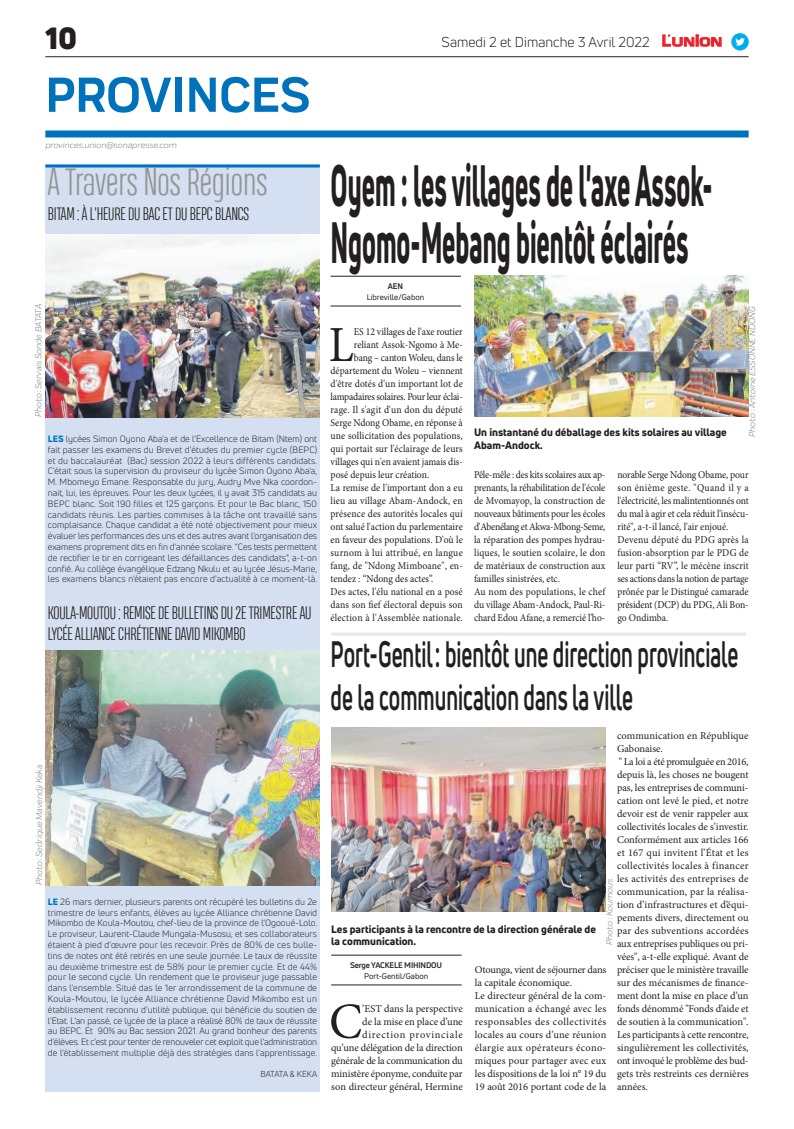
<style>
.page{position:relative;width:794px;height:1129px;background:#fff}
.page>*{position:absolute;margin:0;border:0;box-sizing:border-box;transform-origin:0 0}
.t1{font:800 57px/57px "Uni Neue";color:#231f20;scale:.44 1}
.t2{font:700 51px "Praktika";color:#0072bc}
.t3{font:50.5px "Minion Pro";color:#231f20}
.t4{font:50.5px "Minion Pro";color:#231f20;scale:.92 1}
.t5{font:700 36px/43.2px "Uni Neue";color:#231f20;scale:.58 1}
.t6{font:300 36px "Heading Compressed Pro";color:#939598}
.t7{font:900 30px "Uni Neue";color:#231f20}
.t8{font:300 17px/20.4px "Heading Compressed Pro";letter-spacing:-.01em;color:#231f20}
.t9{font:14px "Uni Neue";color:#231f20}
.t10{font:10.5px/13px "Minion Pro";color:#231f20;scale:.92 1}
.t11{font:10.5px/13px "Minion Pro";color:#231f20}
.t12{font:800 10.5px/12.6px "Uni Neue";color:#231f20}
.t13{font:10.5px "Minion Pro";letter-spacing:.025em;color:#231f20;scale:.92 1}
.t14{font:10.5px "Minion Pro";letter-spacing:-.025em;color:#231f20;scale:.92 1}
.t15{font:10.5px "Minion Pro";letter-spacing:-.02em;color:#231f20;scale:.92 1}
.t16{font:9px/10.8px "Uni Neue";letter-spacing:.015em;color:#231f20;text-align:justify}
.t17{font:italic 9px "Praktika";color:#818386}
.t18{font:8.5px "Uni Neue";letter-spacing:-.03em;color:#231f20}
.t19{font:8px "Uni Neue";color:#231f20}
.t20{font:700 8px "Uni Neue";letter-spacing:-.02em;color:#231f20}
.s1{font-weight:800;color:#0072bc}
.s2{font-family:"Eurostile";font-weight:600;font-size:14.9px;color:#ee1d23}
.s3{font-family:"Eurostile";font-weight:600;font-size:11.4px;color:#ee1d23}
</style>
<div class="page">
<hr style="left:45px;top:56px;width:703px;height:1px;background:#231f20">
<div style="left:45px;top:130px;width:703px;height:7px;background:#0072bc"></div>
<svg style="left:662px;top:34px;width:60px;height:13px"></svg>
<div style="left:731px;top:33px;width:17px;height:18px;background:#00aeef;border-radius:50%"></div>
<svg style="left:735px;top:38px;width:10px;height:8px"></svg>
<div style="left:45px;top:164px;width:275px;height:927px;background:#d4e0f1"></div>
<img style="left:45px;top:234px;width:275px;height:184px">
<img style="left:45px;top:650px;width:275px;height:234px">
<hr style="left:45px;top:164px;width:275px;height:3px;background:#0072bc">
<hr style="left:331px;top:984px;width:130px;height:1px;background:#231f20">
<hr style="left:331px;top:954px;width:130px;height:1px;background:#231f20">
<img style="left:331px;top:727px;width:274px;height:184px">
<hr style="left:331px;top:632px;width:415px;height:3px;background:#e7e8e2">
<hr style="left:330px;top:305px;width:131px;height:1px;background:#231f20">
<hr style="left:330px;top:276px;width:131px;height:1px;background:#231f20">
<img style="left:474px;top:275px;width:274px;height:142px">
<h3 class="t7" style="left:45px;top:17px;width:33px">10</h3>
<h2 class="t2" style="left:45px;top:54px;width:266px">PROVINCES</h2>
<p class="t17" style="left:45px;top:139px;width:133px">provinces.union@sonapresse.com</p>
<h3 class="t6" style="left:48px;top:161px;width:221px">A Travers Nos Régions</h3>
<h3 class="t8" style="left:48px;top:205px;width:203px">BITAM : À L'HEURE DU BAC ET DU BEPC BLANCS</h3>
<p class="t17" style="left:32px;top:417px;width:115px;rotate:-90deg">Photo : Servais Sonde BATATA</p>
<p class="t16" style="left:48px;top:433px;width:271px"><span class="s1">LES</span> lycées Simon Oyono Aba'a et de l'Excellence de Bitam (Ntem) ont fait passer les examens du Brevet d'études du premier cycle (BEPC) et du baccalauréat (Bac) session 2022 à leurs différents candidats.<br>C'était sous la supervision du proviseur du lycée Simon Oyono Aba'a, M. Mbomeyo Emane. Responsable du jury, Audry Mve Nka coordon&shy;nait, lui, les épreuves. Pour les deux lycées, il y avait 315 candidats au BEPC blanc. Soit 190 filles et 125 garçons. Et pour le Bac blanc, 150 candidats réunis. Les parties commises à la tâche ont travaillé sans complaisance. Chaque candidat a été noté objectivement pour mieux évaluer les performances des uns et des autres avant l'organisation des examens proprement dits en fin d'année scolaire. “Ces tests permettent de rectifier le tir en corrigeant les défaillances des candidats”, a-t-on confié. Au collège évangélique Edzang Nkulu et au lycée Jésus-Marie, les examens blancs n'étaient pas encore d'actualité à ce moment-là.</p>
<h3 class="t8" style="left:48px;top:604px;width:265px">KOULA-MOUTOU : REMISE DE BULLETINS DU 2E TRIMESTRE AU<br>LYCÉE ALLIANCE CHRÉTIENNE DAVID MIKOMBO</h3>
<p class="t17" style="left:33px;top:884px;width:122px;rotate:-90deg">Photo : Sedrique Mavendji Keka</p>
<p class="t16" style="left:48px;top:895px;width:271px"><span class="s1">LE</span> 26 mars dernier, plusieurs parents ont récupéré les bulletins du 2e trimestre de leurs enfants, élèves au lycée Alliance chrétienne David Mikombo de Koula-Moutou, chef-lieu de la province de l'Ogooué-Lolo.<br>Le proviseur, Laurent-Claude Mungala-Musosu, et ses collaborateurs étaient à pied d'œuvre pour les recevoir. Près de 80% de ces bulle&shy;tins de notes ont été retirés en une seule journée. Le taux de réussite au deuxième trimestre est de 58% pour le premier cycle. Et de 44% pour le second cycle. Un rendement que le proviseur juge passable dans l'ensemble. Situé das le 1er arrondissement de la commune de Koula-Moutou, le lycée Alliance chrétienne David Mikombo est un établissement reconnu d'utilité publique, qui bénéficie du soutien de l'Etat. L'an passé, ce lycée de la place a réalisé 80% de taux de réussite au BEPC. Et 90% au Bac session 2021. Au grand bonheur des parents d'élèves. Et c'est pour tenter de renouveler cet exploit que l'administration de l'établissement multiplie déjà des stratégies dans l'apprentissage.</p>
<p class="t18" style="left:260px;top:1068px;width:58px">BATATA &amp; KEKA</p>
<h3 class="t9" style="left:441px;top:33px;width:282px">Samedi 2 et Dimanche 3 Avril 2022 <span class="s2">L</span><span class="s3">UNION</span></h3>
<h1 class="t1" style="left:330px;top:156px;width:869px">Oyem : les villages de l'axe Assok-<br>Ngomo-Mebang bientôt éclairés</h1>
<p class="t20" style="left:388px;top:281px;width:17px">AEN</p>
<p class="t19" style="left:367px;top:292px;width:59px">Libreville/Gabon</p>
<h3 class="t4" style="left:329px;top:311px;width:29px">L</h3>
<p class="t10" style="left:354px;top:325px;width:120px">ES 12 villages de l'axe routier</p>
<p class="t10" style="left:354px;top:338px;width:120px">reliant Assok-Ngomo à Me-</p>
<p class="t15" style="left:354px;top:351px;width:120px">bang – canton Woleu, dans le</p>
<p class="t10" style="left:330px;top:364px;width:145px">département du Woleu – viennent</p>
<p class="t10" style="left:330px;top:377px;width:145px">d'être dotés d'un important lot de</p>
<p class="t14" style="left:330px;top:390px;width:145px">lampadaires solaires. Pour leur éclai-</p>
<p class="t10" style="left:330px;top:403px;width:145px">rage. Il s'agit d'un don du député</p>
<p class="t10" style="left:330px;top:416px;width:145px">Serge Ndong Obame, en réponse à</p>
<p class="t10" style="left:330px;top:429px;width:145px">une sollicitation des populations,</p>
<p class="t10" style="left:330px;top:442px;width:145px">qui portait sur l'éclairage de leurs</p>
<p class="t10" style="left:330px;top:455px;width:145px">villages qui n'en avaient jamais dis-</p>
<p class="t10" style="left:330px;top:468px;width:109px">posé depuis leur création.</p>
<p class="t10" style="left:330px;top:481px;width:145px">La remise de l'important don a eu</p>
<p class="t10" style="left:330px;top:494px;width:145px">lieu au village Abam-Andock, en</p>
<p class="t10" style="left:330px;top:507px;width:145px">présence des autorités locales qui</p>
<p class="t10" style="left:330px;top:520px;width:145px">ont salué l'action du parlementaire</p>
<p class="t10" style="left:330px;top:533px;width:145px">en faveur des populations. D'où le</p>
<p class="t13" style="left:330px;top:546px;width:145px">surnom à lui attribué, en langue</p>
<p class="t10" style="left:330px;top:559px;width:145px">fang, de "Ndong Mimboane", en-</p>
<p class="t10" style="left:330px;top:572px;width:113px">tendez : “Ndong des actes”.</p>
<p class="t10" style="left:330px;top:585px;width:145px">Des actes, l'élu national en a posé</p>
<p class="t10" style="left:330px;top:598px;width:145px">dans son fief électoral depuis son</p>
<p class="t13" style="left:330px;top:611px;width:145px">élection à l'Assemblée nationale.</p>
<p class="t12" style="left:474px;top:426px;width:254px">Un instantané du déballage des kits solaires au village<br>Abam-Andock.</p>
<p class="t17" style="left:746px;top:436px;width:132px;rotate:-90deg">Photo : Antoine ESSONNE NDONG</p>
<p class="t10" style="left:474px;top:468px;width:144px">Pêle-mêle : des kits scolaires aux ap&shy;prenants, la réhabilitation de l'école de Mvomayop, la construction de nouveaux bâtiments pour les écoles d'Abenélang et Akwa-Mbong-Seme, la réparation des pompes hydrau&shy;liques, le soutien scolaire, le don de matériaux de construction aux familles sinistrées, etc.<br>Au nom des populations, le chef du village Abam-Andock, Paul-Ri&shy;chard Edou Afane, a remercié l'ho-</p>
<p class="t10" style="left:617px;top:468px;width:144px">norable Serge Ndong Obame, pour son énième geste. "Quand il y a l'électricité, les malintentionnés ont du mal à agir et cela réduit l'insécu&shy;rité", a-t-il lancé, l'air enjoué.<br>Devenu député du PDG après la fusion-absorption par le PDG de leur parti “RV”, le mécène inscrit ses actions dans la notion de partage prônée par le Distingué camarade président (DCP) du PDG, Ali Bon&shy;go Ondimba.</p>
<h3 class="t5" style="left:330px;top:632px;width:705px">Port-Gentil: bientôt une direction provinciale de la communication dans la ville</h3>
<p class="t11" style="left:617px;top:728px;width:133px">communication en République<br>Gabonaise.<br>" La loi a été promulguée en 2016, depuis là, les choses ne bougent pas, les entreprises de communi&shy;cation ont levé le pied, et notre devoir est de venir rappeler aux collectivités locales de s’investir.<br>Conformément aux articles 166 et 167 qui invitent l’État et les collectivités locales à financer les activités des entreprises de communication, par la réalisa&shy;tion d’infrastructures et d’équi&shy;pements divers, directement ou par des subventions accordées aux entreprises publiques ou pri&shy;vées", a-t-elle expliqué. Avant de préciser que le ministère travaille sur des mécanismes de finance&shy;ment dont la mise en place d’un fonds dénommé "Fonds d’aide et de soutien à la communication".<br>Les participants à cette rencontre, singulièrement les collectivités, ont invoqué le problème des bud&shy;gets très restreints ces dernières années.</p>
<p class="t17" style="left:603px;top:944px;width:67px;rotate:-90deg">Photo : Koumous</p>
<p class="t12" style="left:331px;top:922px;width:266px">Les participants à la rencontre de la direction générale de la communication.</p>
<p class="t20" style="left:350px;top:959px;width:94px">Serge YACKELE MIHINDOU</p>
<p class="t19" style="left:364px;top:970px;width:66px">Port-Gentil/Gabon</p>
<p class="t11" style="left:475px;top:962px;width:133px">Otounga, vient de séjourner dans la capitale économique.<br>Le directeur général de la com&shy;munication a échangé avec les responsables des collectivités locales au cours d’une réunion élargie aux opérateurs écono&shy;miques pour partager avec eux les dispositions de la loi n° 19 du<br>19 août 2016 portant code de la</p>
<h3 class="t3" style="left:329px;top:987px;width:35px">C</h3>
<p class="t11" style="left:331px;top:1001px;width:133px;text-align:right">’EST dans la perspective<br>de la mise en place d’une direction provinciale<br>qu’une délégation de la direction générale de la communication du ministère éponyme, conduite par son directeur général, Hermine</p>
</div>
